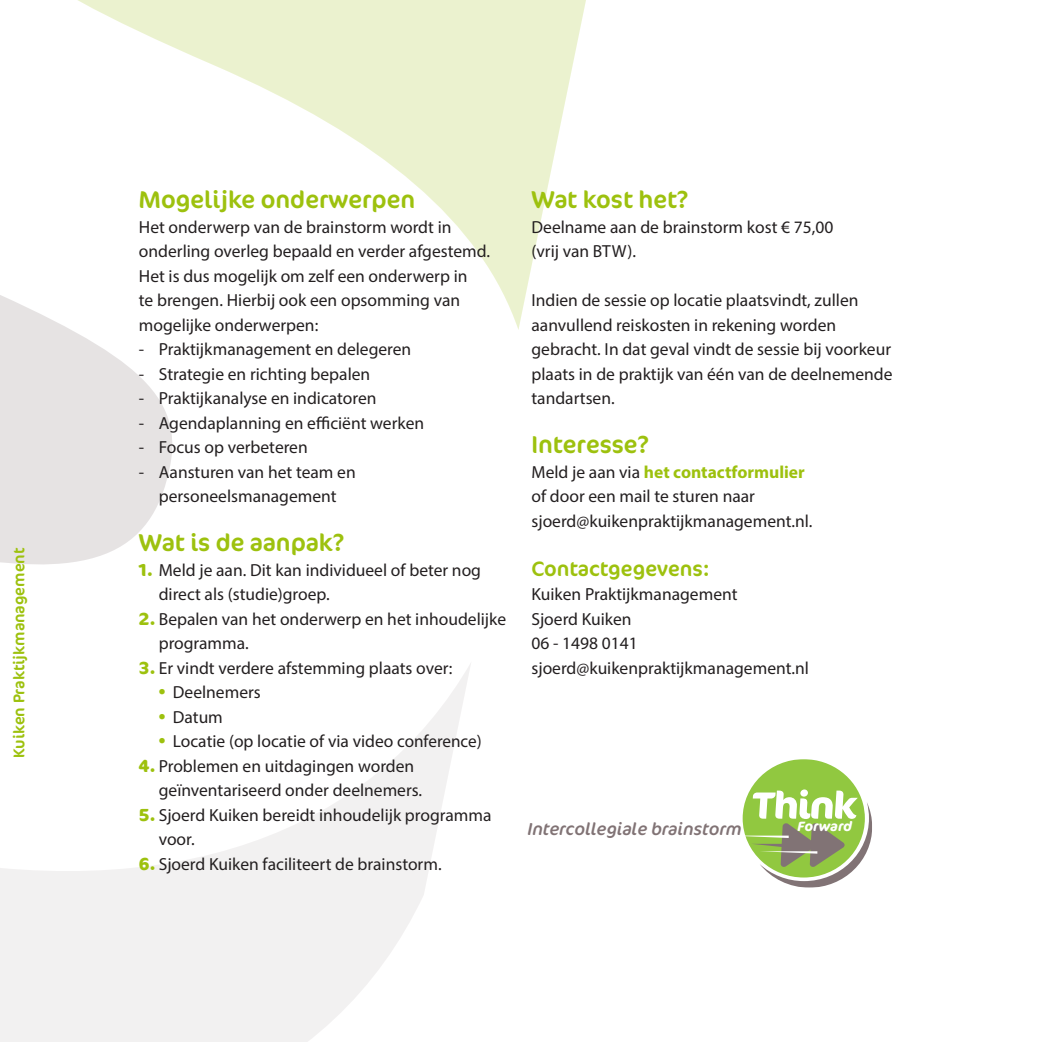
<style>
.page{position:relative;width:1042px;height:1042px;background:#fff}
.page>*{position:absolute;margin:0;border:0;box-sizing:border-box;transform-origin:0 0}
.t1{font:24.5px "Cocon";color:#9dc10e}
.t2{font:21px "Cocon";color:#9dc10e}
.t3{font:17.5px/24.5px "Myriad Pro";color:#231f20}
.t4{font:700 17.5px "Myriad Pro";color:#9dc10e}
.t5{font:italic 17.5px "Cocon";color:#817375}
.t6{font:15.75px "Cocon";color:#9dc10e}
.t7{font:italic 700 13.47px "Cocon";color:#fff}
.s1{font-family:"Cocon";font-weight:700;color:#9dc10e}
.s2{font-weight:400;color:#231f20}
</style>
<div class="page">
<svg style="left:78px;top:0;width:508px;height:330px"></svg>
<svg style="left:0;top:8px;width:172px;height:527px"></svg>
<svg style="left:0;top:535px;width:471px;height:507px"></svg>
<svg style="left:742px;top:759px;width:130px;height:128px"></svg>
<p class="t6" style="left:10px;top:758px;width:212px;rotate:-90deg">Kuiken Praktijkmanagement</p>
<p class="t1" style="left:139px;top:185px;width:278px">Mogelijke onderwerpen</p>
<p class="t3" style="left:139px;top:214px;width:353px">Het onderwerp van de brainstorm wordt in onderling overleg bepaald en verder afgestemd.<br>Het is dus mogelijk om zelf een onderwerp in<br>te brengen. Hierbij ook een opsomming van mogelijke onderwerpen:</p>
<p class="t3" style="left:139px;top:337px;width:274px">- Praktijkmanagement en delegeren</p>
<p class="t3" style="left:139px;top:361px;width:233px">- Strategie en richting bepalen</p>
<p class="t3" style="left:139px;top:386px;width:239px">- Praktijkanalyse en indicatoren</p>
<p class="t3" style="left:139px;top:410px;width:287px">- Agendaplanning en efficiënt werken</p>
<p class="t3" style="left:139px;top:435px;width:170px">- Focus op verbeteren</p>
<p class="t3" style="left:139px;top:459px;width:218px;text-align:center">- Aansturen van het team en personeelsmanagement</p>
<p class="t1" style="left:139px;top:528px;width:207px">Wat is de aanpak?</p>
<p class="t3" style="left:159px;top:557px;width:324px;text-indent:-20px"><span class="s1">1.</span> Meld je aan. Dit kan individueel of beter nog direct als (studie)groep.</p>
<p class="t3" style="left:159px;top:606px;width:349px;text-indent:-20px"><span class="s1">2.</span> Bepalen van het onderwerp en het inhoudelijke programma.</p>
<p class="t3" style="left:139px;top:655px;width:315px"><span class="s1">3.</span> Er vindt verdere afstemming plaats over:</p>
<p class="t3" style="left:159px;top:680px;width:103px"><span class="s1">•</span> Deelnemers</p>
<p class="t3" style="left:159px;top:704px;width:66px"><span class="s1">•</span> Datum</p>
<p class="t3" style="left:159px;top:729px;width:324px"><span class="s1">•</span> Locatie (op locatie of via video conference)</p>
<p class="t3" style="left:159px;top:753px;width:265px;text-indent:-20px"><span class="s1">4.</span> Problemen en uitdagingen worden geïnventariseerd onder deelnemers.</p>
<p class="t3" style="left:159px;top:802px;width:334px;text-indent:-20px"><span class="s1">5.</span> Sjoerd Kuiken bereidt inhoudelijk programma voor.</p>
<p class="t3" style="left:139px;top:851px;width:304px"><span class="s1">6.</span> Sjoerd Kuiken faciliteert de brainstorm.</p>
<p class="t1" style="left:531px;top:185px;width:158px">Wat kost het?</p>
<p class="t3" style="left:531px;top:214px;width:303px">Deelname aan de brainstorm kost € 75,00</p>
<p class="t3" style="left:531px;top:239px;width:106px">(vrij van BTW).</p>
<p class="t3" style="left:531px;top:288px;width:362px">Indien de sessie op locatie plaatsvindt, zullen aanvullend reiskosten in rekening worden gebracht. In dat geval vindt de sessie bij voorkeur plaats in de praktijk van één van de deelnemende tandartsen.</p>
<p class="t1" style="left:531px;top:430px;width:119px">Interesse?</p>
<p class="t4" style="left:531px;top:460px;width:275px"><span class="s2">Meld je aan via</span> het contactformulier</p>
<p class="t3" style="left:531px;top:484px;width:225px">of door een mail te sturen naar</p>
<p class="t3" style="left:531px;top:508px;width:282px">sjoerd@kuikenpraktijkmanagement.nl.</p>
<p class="t2" style="left:531px;top:556px;width:180px">Contactgegevens:</p>
<p class="t3" style="left:531px;top:582px;width:207px">Kuiken Praktijkmanagement</p>
<p class="t3" style="left:531px;top:606px;width:102px">Sjoerd Kuiken</p>
<p class="t3" style="left:531px;top:631px;width:108px">06 - 1498 0141</p>
<p class="t3" style="left:531px;top:655px;width:279px">sjoerd@kuikenpraktijkmanagement.nl</p>
<p class="t5" style="left:527px;top:818px;width:215px">Intercollegiale brainstorm</p>
<p class="t7" style="left:797px;top:818px;width:56px">Forward</p>
</div>
